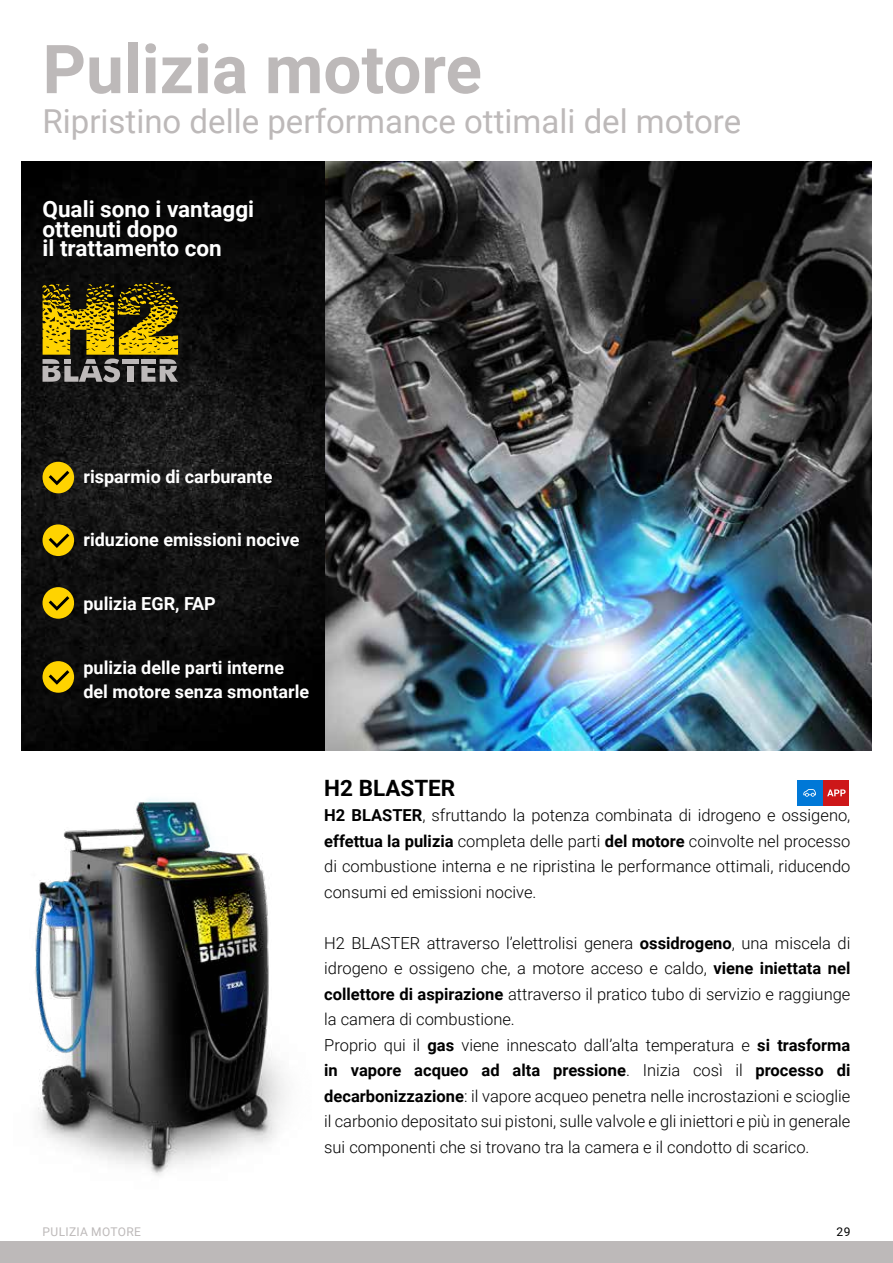
<style>
.page{position:relative;width:893px;height:1263px;background:#fff}
.page>*{position:absolute;margin:0;border:0;box-sizing:border-box;transform-origin:0 0}
.t1{font:700 67.5px "Roboto";color:#bdb9b9}
.t2{font:33px "Roboto";color:#bdb9b9}
.t3{font:700 22.5px/19.5px "Roboto";color:#fff}
.t4{font:700 22.5px "Roboto";color:#000}
.t5{font:700 18px/24.3px "Roboto";color:#fff}
.t6{font:300 16.5px/25.5px "Roboto";color:#000;text-align:justify}
.t7{font:12px "Roboto";letter-spacing:.03em;color:#bdb9b9}
.t8{font:12px "Roboto";color:#000}
.s1{font-weight:700}
</style>
<div class="page">
<div style="left:0;top:1242px;width:893px;height:21px;background:#bdb9b9"></div>
<img style="left:324px;top:162px;width:548px;height:588px">
<img style="left:35px;top:799px;width:251px;height:377px">
<img style="left:21px;top:162px;width:303px;height:588px">
<svg style="left:43px;top:462px;width:31px;height:31px"></svg>
<svg style="left:43px;top:524px;width:31px;height:32px"></svg>
<svg style="left:43px;top:587px;width:31px;height:32px"></svg>
<svg style="left:43px;top:661px;width:31px;height:32px"></svg>
<svg style="left:43px;top:283px;width:135px;height:99px;background:#7c6c1e"></svg>
<svg style="left:797px;top:780px;width:52px;height:26px"></svg>
<h1 class="t1" style="left:43px;top:22px;width:441px">Pulizia motore</h1>
<h2 class="t2" style="left:43px;top:98px;width:700px">Ripristino delle performance ottimali del motore</h2>
<h3 class="t3" style="left:43px;top:198px;width:213px">Quali sono i vantaggi ottenuti dopo<br>il trattamento con</h3>
<p class="t5" style="left:83px;top:463px;width:191px">risparmio di carburante</p>
<p class="t5" style="left:83px;top:527px;width:217px">riduzione emissioni nocive</p>
<p class="t5" style="left:83px;top:591px;width:134px">pulizia EGR, FAP</p>
<p class="t5" style="left:83px;top:655px;width:227px">pulizia delle parti interne del motore senza smontarle</p>
<p class="t7" style="left:43px;top:1223px;width:100px">PULIZIA MOTORE</p>
<h3 class="t4" style="left:324px;top:772px;width:133px">H2 BLASTER</h3>
<p class="t6" style="left:324px;top:802px;width:528px"><span class="s1">H2 BLASTER</span>, sfruttando la potenza combinata di idrogeno e ossigeno, <span class="s1">effettua la pulizia</span> completa delle parti <span class="s1">del motore</span> coinvolte nel processo di combustione interna e ne ripristina le performance ottimali, riducendo consumi ed emissioni nocive.</p>
<p class="t6" style="left:324px;top:929px;width:528px;text-align:left">H2 BLASTER attraverso l’elettrolisi genera <span class="s1">ossidrogeno</span>, una miscela di idrogeno e ossigeno che, a motore acceso e caldo, <span class="s1">viene iniettata nel collettore di aspirazione</span> attraverso il pratico tubo di servizio e raggiunge la camera di combustione.<br>Proprio qui il <span class="s1">gas</span> viene innescato dall’alta temperatura e <span class="s1">si trasforma in vapore acqueo ad alta pressione</span>. Inizia così il <span class="s1">processo di decarbonizzazione</span>: il vapore acqueo penetra nelle incrostazioni e scioglie il carbonio depositato sui pistoni, sulle valvole e gli iniettori e più in generale sui componenti che si trovano tra la camera e il condotto di scarico.</p>
<p class="t8" style="left:837px;top:1223px;width:15px">29</p>
</div>
